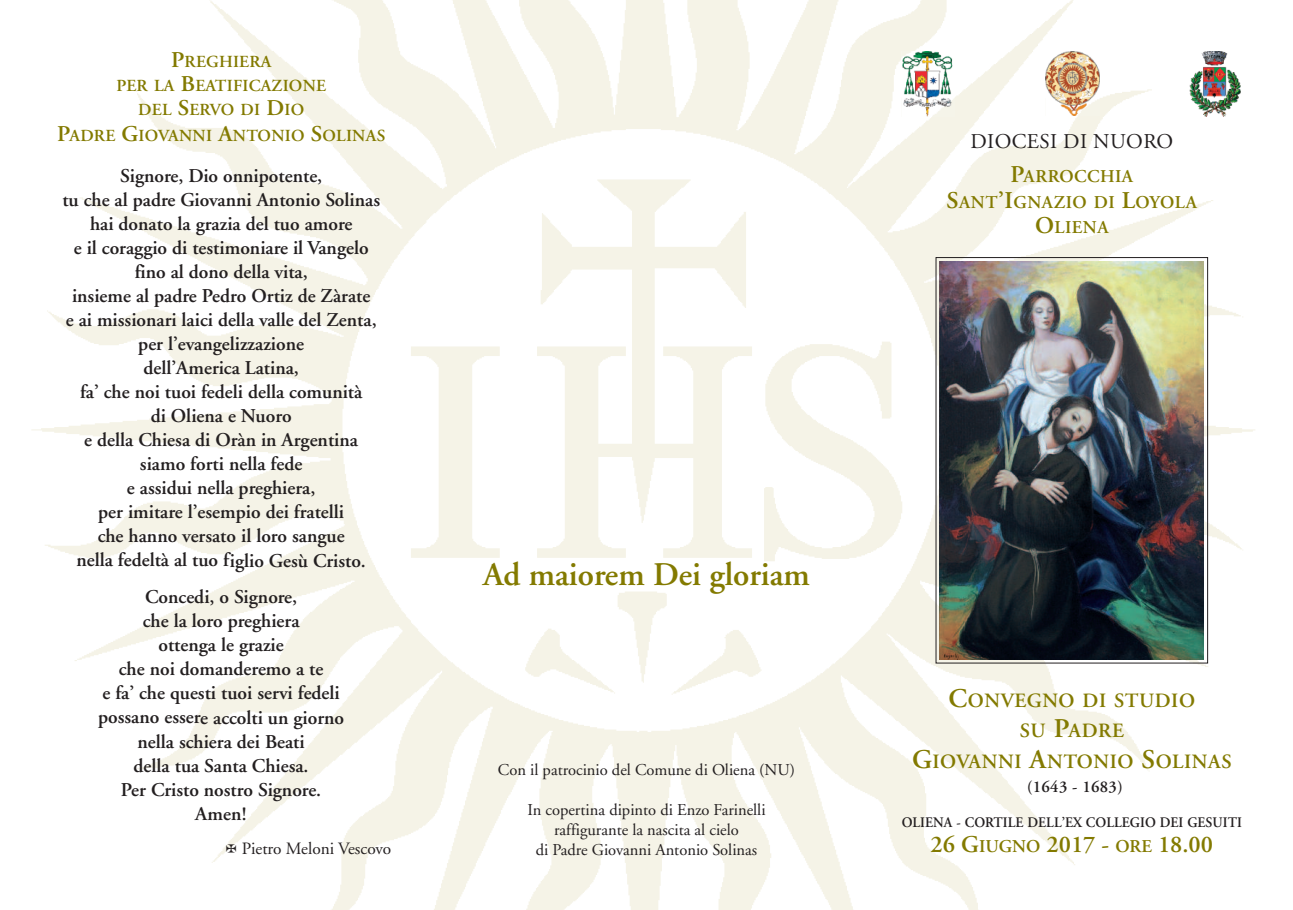
<style>
.page{position:relative;width:1293px;height:910px;background:#fff}
.page>*{position:absolute;margin:0;border:0;box-sizing:border-box;transform-origin:0 0}
.t1{font:600 33px "Adobe Garamond";color:#837a00}
.t2{font:600 24px "Adobe Garamond";color:#837a00}
.t3{font:21px "Adobe Garamond";letter-spacing:.02em;color:#231f20}
.t4{font:600 20.25px/30.6px "Adobe Garamond";letter-spacing:.025em;color:#837a00;text-align:center}
.t5{font:600 19.5px/24px "Adobe Garamond";color:#231f20;text-align:center}
.t6{font:600 18px/25.5px "Adobe Garamond";letter-spacing:.025em;color:#837a00;text-align:center}
.t7{font:17.25px "Adobe Garamond";color:#231f20}
.t8{font:600 16.95px/24px "Adobe Garamond";letter-spacing:.015em;color:#837a00;text-align:center}
.t9{font:16.5px/20px "Adobe Garamond";color:#231f20;text-align:center}
.t10{font:600 16.5px "Adobe Garamond";letter-spacing:.02em;color:#231f20}
.t11{font:600 14.55px "Adobe Garamond";letter-spacing:.005em;color:#231f20;scale:.94 1}
.s1{font-size:22.5px}
.s2{font-size:24px}
.s3{font-size:27px}
.s4{font-size:18px}
</style>
<div class="page">
<img style="left:32px;top:0;width:1223px;height:910px">
<img style="left:1045px;top:52px;width:54px;height:63px">
<img style="left:1189px;top:51px;width:51px;height:66px">
<img style="left:901px;top:51px;width:53px;height:66px">
<img style="left:940px;top:261px;width:263px;height:398px">
<div style="left:935px;top:257px;width:273px;height:406px;border:1px solid #231f20"></div>
<svg style="left:226px;top:845px;width:10px;height:8px"></svg>
<p class="t8" style="left:116px;top:51px;width:211px"><span class="s1">P</span>REGHIERA<br>PER LA <span class="s1">B</span>EATIFICAZIONE<br>DEL <span class="s1">S</span>ERVO DI <span class="s1">D</span>IO</p>
<p class="t8" style="left:57px;top:125px;width:329px"><span class="s1">P</span>ADRE <span class="s1">G</span>IOVANNI <span class="s1">A</span>NTONIO <span class="s1">S</span>OLINAS</p>
<p class="t5" style="left:62px;top:165px;width:319px">Signore, Dio onnipotente,<br>tu che al padre Giovanni Antonio Solinas hai donato la grazia del tuo amore<br>e il coraggio di testimoniare il Vangelo fino al dono della vita,<br>insieme al padre Pedro Ortiz de Zàrate<br>e ai missionari laici della valle del Zenta, per l’evangelizzazione<br>dell’America Latina,<br>fa’ che noi tuoi fedeli della comunità<br>di Oliena e Nuoro<br>e della Chiesa di Oràn in Argentina siamo forti nella fede<br>e assidui nella preghiera,<br>per imitare l’esempio dei fratelli<br>che hanno versato il loro sangue<br>nella fedeltà al tuo figlio Gesù Cristo.</p>
<p class="t5" style="left:98px;top:587px;width:247px">Concedi, o Signore,<br>che la loro preghiera<br>ottenga le grazie<br>che noi domanderemo a te<br>e fa’ che questi tuoi servi fedeli possano essere accolti un giorno nella schiera dei Beati<br>della tua Santa Chiesa.<br>Per Cristo nostro Signore.<br>Amen!</p>
<p class="t7" style="left:242px;top:842px;width:151px">Pietro Meloni Vescovo</p>
<h1 class="t1" style="left:483px;top:561px;width:328px">Ad maiorem Dei gloriam</h1>
<p class="t9" style="left:498px;top:761px;width:298px">Con il patrocinio del Comune di Oliena (NU)</p>
<p class="t9" style="left:527px;top:801px;width:240px">In copertina dipinto di Enzo Farinelli raffigurante la nascita al cielo<br>di Padre Giovanni Antonio Solinas</p>
<p class="t3" style="left:970px;top:133px;width:204px">DIOCESI DI NUORO</p>
<p class="t6" style="left:946px;top:166px;width:252px"><span class="s2">P</span>ARROCCHIA<br><span class="s2">S</span>ANT<span class="s2">’I</span>GNAZIO DI <span class="s2">L</span>OYOLA<br><span class="s2">O</span>LIENA</p>
<p class="t4" style="left:912px;top:687px;width:321px"><span class="s3">C</span>ONVEGNO DI STUDIO<br>SU <span class="s3">P</span>ADRE<br><span class="s3">G</span>IOVANNI <span class="s3">A</span>NTONIO <span class="s3">S</span>OLINAS</p>
<p class="t10" style="left:1027px;top:780px;width:97px">(1643 - 1683)</p>
<p class="t11" style="left:901px;top:817px;width:363px">OLIENA - CORTILE DELL’EX COLLEGIO DEI GESUITI</p>
<p class="t2" style="left:930px;top:835px;width:284px">26 G<span class="s4">IUGNO</span> 2017 - <span class="s4">ORE</span> 18.00</p>
</div>
